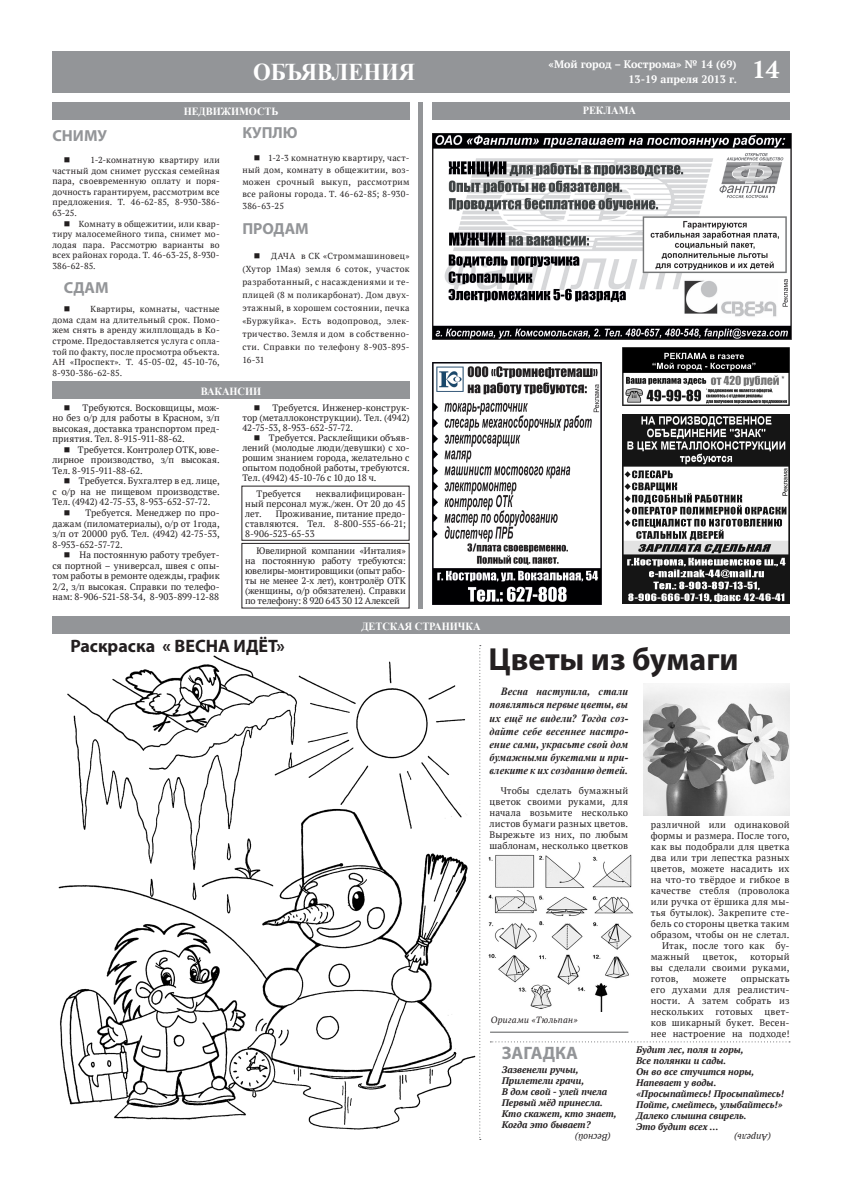
<style>
.page{position:relative;width:842px;height:1191px;background:#fff}
.page>*{position:absolute;margin:0;border:0;box-sizing:border-box;transform-origin:0 0}
.t1{font:700 32px "Myriad Pro";letter-spacing:-.005em;color:#231f20}
.t2{font:700 24.1px "PT Serif";color:#fff}
.t3{font:700 24px "Times New Roman";letter-spacing:-.005em;color:#fff;scale:.95 1}
.t4{font:700 18px "Myriad Pro";color:#231f20}
.t5{font:700 18px "Myriad Pro";color:#939598}
.t6{font:700 16px "Myriad Pro";color:#939598}
.t7{font:italic 700 11px/13.2px "Times New Roman";color:#231f20;text-align:justify;scale:.95 1}
.t8{font:700 11px "Times New Roman";letter-spacing:-.005em;color:#fff;scale:.95 1}
.t9{font:700 10.8px "PT Serif";color:#fff}
.t10{font:9.5px/11px "PT Serif";letter-spacing:.02em;color:#231f20;text-align:justify}
.t11{font:italic 700 9.5px/11px "PT Serif";color:#231f20}
.t12{font:italic 9.5px "PT Serif";color:#231f20}
.t13{font:9.3px/10px "PT Serif";color:#231f20;text-align:justify}
.t14{font:italic 9px "PT Serif";letter-spacing:.03em;color:#231f20}
.t15{font:8.7px/10.6px "PT Serif";letter-spacing:.025em;color:#231f20;text-align:justify}
</style>
<div class="page">
<div style="left:52px;top:51px;width:737px;height:42px;background:#939598"></div>
<div style="left:52px;top:102px;width:358px;height:17px;background:#939598"></div>
<hr style="left:419px;top:102px;width:4px;height:507px;background:#939598">
<img style="left:432px;top:133px;width:359px;height:206px">
<div style="left:52px;top:382px;width:358px;height:17px;background:#939598"></div>
<img style="left:432px;top:363px;width:169px;height:242px">
<div style="left:432px;top:102px;width:357px;height:17px;background:#939598"></div>
<img style="left:622px;top:414px;width:168px;height:190px">
<div style="left:241px;top:543px;width:169px;height:65px;border:1px solid #231f20"></div>
<div style="left:52px;top:617px;width:737px;height:17px;background:#939598"></div>
<img style="left:58px;top:655px;width:418px;height:475px">
<svg style="left:479px;top:645px;width:2px;height:495px"></svg>
<svg style="left:490px;top:1041px;width:300px;height:1px"></svg>
<img style="left:488px;top:854px;width:145px;height:157px">
<img style="left:643px;top:683px;width:146px;height:132px">
<div style="left:241px;top:485px;width:169px;height:56px;border:1px solid #231f20"></div>
<img style="left:622px;top:347px;width:168px;height:58px">
<hr style="left:490px;top:1031px;width:138px;height:1px;background:#57585a">
<p class="t3" style="left:253px;top:55px;width:172px">объявления</p>
<p class="t8" style="left:184px;top:104px;width:101px">недвижимость</p>
<p class="t6" style="left:52px;top:125px;width:56px">СНИМУ</p>
<p class="t15" style="left:52px;top:154px;width:169px;text-indent:11px">■ 1-2-комнатную квартиру или частный дом снимет русская семейная пара, своевременную оплату и поря&shy;дочность гарантируем, рассмотрим все предложения. Т. 46-62-85, 8-930-386- 63-25.</p>
<p class="t15" style="left:52px;top:218px;width:169px;text-indent:11px">■ Комнату в общежитии, или квар&shy;тиру малосемейного типа, снимет мо&shy;лодая пара. Рассмотрю варианты во всех районах города. Т. 46-63-25, 8-930- 386-62-85.</p>
<p class="t6" style="left:64px;top:277px;width:46px">СДАМ</p>
<p class="t15" style="left:52px;top:304px;width:169px;text-indent:11px">■ Квартиры, комнаты, частные дома сдам на длительный срок. Помо&shy;жем снять в аренду жилплощадь в Ко&shy;строме. Предоставляется услуга с опла&shy;той по факту, после просмотра объекта.<br>АН «Проспект». Т. 45-05-02, 45-10-76, 8-930-386-62-85.</p>
<p class="t6" style="left:242px;top:122px;width:57px">КУПЛЮ</p>
<p class="t15" style="left:242px;top:152px;width:169px;line-height:12px;text-indent:11px">■ 1-2-3 комнатную квартиру, част&shy;ный дом, комнату в общежитии, воз&shy;можен срочный выкуп, рассмотрим все районы города. Т. 46-62-85; 8-930- 386-63-25</p>
<p class="t6" style="left:242px;top:218px;width:68px">ПРОДАМ</p>
<p class="t15" style="left:242px;top:249px;width:169px;line-height:13px;text-indent:11px">■ ДАЧА в СК «Строммашиновец» (Хутор 1Мая) земля 6 соток, участок разработанный, с насаждениями и те&shy;плицей (8 м поликарбонат). Дом двух&shy;этажный, в хорошем состоянии, печка «Буржуйка». Есть водопровод, элек&shy;тричество. Земля и дом в собственно&shy;сти. Справки по телефону 8-903-895- 16-31</p>
<p class="t8" style="left:201px;top:383px;width:65px">вакансии</p>
<p class="t13" style="left:52px;top:402px;width:169px;line-height:10.5px;text-indent:11px">■ Требуются. Восковщицы, мож&shy;но без о/р для работы в Красном, з/п высокая, доставка транспортом пред&shy;приятия. Тел. 8-915-911-88-62.</p>
<p class="t13" style="left:52px;top:444px;width:169px;line-height:10.5px;text-indent:11px">■ Требуется. Контролер ОТК, юве&shy;лирное производство, з/п высокая.<br>Тел. 8-915-911-88-62.</p>
<p class="t13" style="left:52px;top:476px;width:169px;line-height:10.5px;text-indent:11px">■ Требуется. Бухгалтер в ед. лице, с о/р на не пищевом производстве.<br>Тел. (4942) 42-75-53, 8-953-652-57-72.</p>
<p class="t13" style="left:52px;top:507px;width:169px;line-height:10.5px;text-indent:11px">■ Требуется. Менеджер по про&shy;дажам (пиломатериалы), о/р от 1года, з/п от 20000 руб. Тел. (4942) 42-75-53, 8-953-652-57-72.</p>
<p class="t13" style="left:52px;top:549px;width:169px;line-height:10.5px;text-indent:11px">■ На постоянную работу требует&shy;ся портной – универсал, швея с опы&shy;том работы в ремонте одежды, график 2/2, з/п высокая. Справки по телефо&shy;нам: 8-906-521-58-34, 8-903-899-12-88</p>
<p class="t13" style="left:242px;top:402px;width:169px;text-indent:11px">■ Требуется. Инженер-конструк&shy;тор (металлоконструкции). Тел. (4942)<br>42-75-53, 8-953-652-57-72.</p>
<p class="t13" style="left:242px;top:433px;width:169px;text-indent:11px">■ Требуется. Расклейщики объяв&shy;лений (молодые люди/девушки) с хо&shy;рошим знанием города, желательно с опытом подобной работы, требуются.<br>Тел. (4942) 45-10-76 с 10 до 18 ч.</p>
<p class="t13" style="left:257px;top:488px;width:46px">Требуется</p>
<p class="t13" style="left:245px;top:488px;width:162px;text-indent:71px">неквалифицирован&shy;ный персонал муж./жен. От 20 до 45 лет.</p>
<p class="t13" style="left:245px;top:508px;width:162px;text-indent:30px">Проживание, питание предо&shy;ставляются. Тел. 8-800-555-66-21; 8-906-523-65-53</p>
<p class="t13" style="left:245px;top:545px;width:162px;text-indent:11px">Ювелирной компании «Инталия» на постоянную работу требуются: ювелиры-монтировщики (опыт рабо&shy;ты не менее 2-х лет), контролёр ОТК (женщины, о/р обязателен). Справки по телефону: 8 920 643 30 12 Алексей</p>
<p class="t8" style="left:361px;top:618px;width:127px">детская страничка</p>
<p class="t4" style="left:70px;top:634px;width:216px">Раскраска « ВЕСНА ИДЁТ»</p>
<p class="t9" style="left:549px;top:57px;width:189px">«Мой город – Кострома» № 14 (69)</p>
<p class="t9" style="left:628px;top:72px;width:110px">13-19 апреля 2013 г.</p>
<p class="t8" style="left:583px;top:103px;width:58px">реклама</p>
<p class="t2" style="left:752px;top:54px;width:29px">14</p>
<p class="t1" style="left:489px;top:638px;width:252px">Цветы из бумаги</p>
<p class="t7" style="left:489px;top:684px;width:147px;text-indent:11px">Весна наступила, стали появляться первые цветы, вы их ещё не видели? Тогда соз&shy;дайте себе весеннее настро&shy;ение сами, украсьте свой дом бумажными букетами и при&shy;влеките к их созданию детей.</p>
<p class="t10" style="left:489px;top:785px;width:140px;text-indent:11px">Чтобы сделать бумажный цветок своими руками, для начала возьмите несколько листов бумаги разных цветов.<br>Вырежьте из них, по любым шаблонам, несколько цветков</p>
<p class="t10" style="left:651px;top:819px;width:140px">различной или одинаковой</p>
<p class="t10" style="left:651px;top:830px;width:140px">формы и размера. После того,</p>
<p class="t10" style="left:651px;top:841px;width:140px">как вы подобрали для цветка</p>
<p class="t10" style="left:651px;top:852px;width:140px">два или три лепестка разных</p>
<p class="t10" style="left:651px;top:863px;width:140px">цветов, можете насадить их</p>
<p class="t10" style="left:651px;top:874px;width:140px">на что-то твёрдое и гибкое в</p>
<p class="t10" style="left:651px;top:885px;width:140px">качестве стебля (проволока</p>
<p class="t10" style="left:651px;top:896px;width:140px">или ручка от ёршика для мы-</p>
<p class="t10" style="left:651px;top:907px;width:140px">тья бутылок). Закрепите сте-</p>
<p class="t10" style="left:651px;top:918px;width:140px">бель со стороны цветка таким</p>
<p class="t10" style="left:651px;top:929px;width:140px">образом, чтобы он не слетал.</p>
<p class="t10" style="left:662px;top:940px;width:129px">Итак, после того как бу-</p>
<p class="t10" style="left:651px;top:951px;width:40px">мажный</p>
<p class="t10" style="left:703px;top:951px;width:36px">цветок,</p>
<p class="t10" style="left:651px;top:951px;width:140px;text-indent:99px">который вы сделали своими руками, готов,</p>
<p class="t10" style="left:651px;top:973px;width:140px;text-indent:90px">опрыскать его духами для реалистич&shy;ности. А затем собрать из нескольких готовых цвет&shy;ков шикарный букет. Весен&shy;нее настроение на подходе!</p>
<p class="t10" style="left:693px;top:973px;width:35px">можете</p>
<p class="t14" style="left:491px;top:1014px;width:88px">Оригами «Тюльпан»</p>
<p class="t5" style="left:502px;top:1041px;width:78px">ЗАГАДКА</p>
<p class="t11" style="left:502px;top:1063px;width:117px">Зазвенели ручьи,<br>Прилетели грачи,<br>В дом свой - улей пчела<br>Первый мёд принесла.<br>Кто скажет, кто знает,<br>Когда это бывает?</p>
<p class="t12" style="left:611px;top:1143px;width:37px;rotate:-180deg">(Весной)</p>
<p class="t11" style="left:636px;top:1043px;width:149px">Будит лес, поля и горы,<br>Все полянки и сады.<br>Он во все стучится норы,<br>Напевает у воды. «Просыпайтесь! Просыпайтесь!<br>Пойте, смейтесь, улыбайтесь!»<br>Далеко слышна свирель.<br>Это будит всех ...</p>
<p class="t12" style="left:771px;top:1143px;width:38px;rotate:-180deg">(Апрель)</p>
</div>
